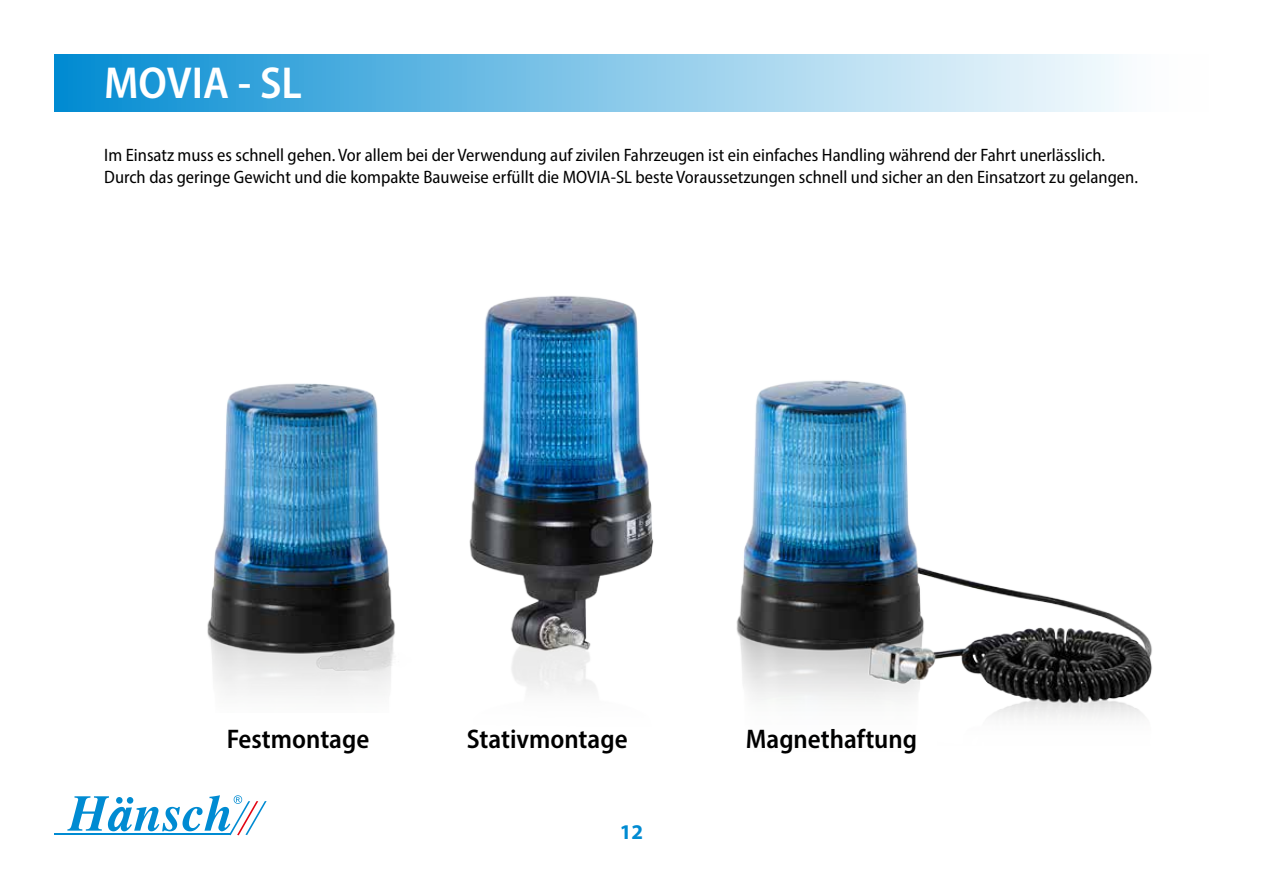
<style>
.page{position:relative;width:1263px;height:893px;background:#fff}
.page>*{position:absolute;margin:0;border:0;box-sizing:border-box;transform-origin:0 0}
.t1{font:600 semi-condensed 45px "Myriad Pro";color:#fff}
.t2{font:600 semi-condensed 27px "Myriad Pro";color:#000}
.t3{font:700 21px "Myriad Pro";color:#008bd2}
.t4{font:semi-condensed 18px/21.6px "Myriad Pro";color:#000}
</style>
<div class="page">
<hr style="left:54px;top:834px;width:176px;height:1px;background:#008bd2">
<svg style="left:67px;top:795px;width:200px;height:40px"></svg>
<div style="left:54px;top:54px;width:1155px;height:58px;background:linear-gradient(to right,#078ed3,#fff)"></div>
<img style="left:469px;top:296px;width:185px;height:396px">
<img style="left:207px;top:383px;width:188px;height:312px">
<img style="left:736px;top:380px;width:416px;height:338px">
<h1 class="t1" style="left:104px;top:54px;width:199px">MOVIA - SL</h1>
<p class="t4" style="left:104px;top:144px;width:1035px">Im Einsatz muss es schnell gehen. Vor allem bei der Verwendung auf zivilen Fahrzeugen ist ein einfaches Handling während der Fahrt unerlässlich.<br>Durch das geringe Gewicht und die kompakte Bauweise erfüllt die MOVIA-SL beste Voraussetzungen schnell und sicher an den Einsatzort zu gelangen.</p>
<h2 class="t2" style="left:227px;top:722px;width:144px">Festmontage</h2>
<h2 class="t2" style="left:467px;top:722px;width:162px">Stativmontage</h2>
<h2 class="t2" style="left:746px;top:722px;width:173px">Magnethaftung</h2>
<p class="t3" style="left:620px;top:818px;width:25px">12</p>
</div>
